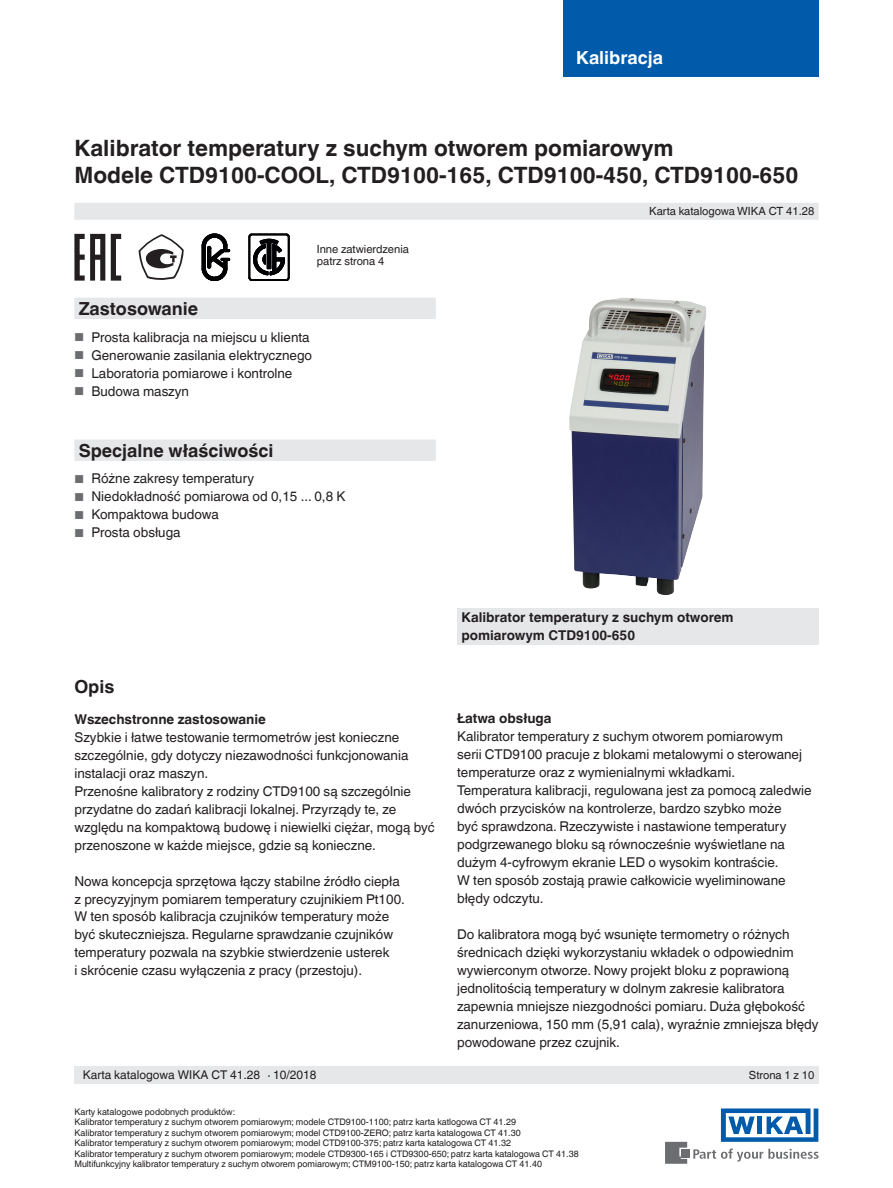
<style>
.page{position:relative;width:893px;height:1188px;background:#fff}
.page>*{position:absolute;margin:0;border:0;box-sizing:border-box;transform-origin:0 0}
.t1{font:700 22.5px/27px "Helvetica World";color:#231f20}
.t2{font:700 18px "Helvetica World";color:#231f20}
.t3{font:700 18px "Helvetica World";color:#fff}
.t4{font:13.5px/18px "Helvetica World";color:#231f20}
.t5{font:700 13.5px/18px "Helvetica World";color:#231f20}
.t6{font:12px "Helvetica World";color:#231f20}
.t7{font:11.25px/12.3px "Helvetica World";color:#231f20}
.t8{font:9px/10.5px "Helvetica World";color:#231f20}
.s1{font-size:11.55px;color:#6c6d70}
.s2{font-size:11.25px}
</style>
<div class="page">
<svg style="left:693px;top:1149px;width:126px;height:13px"></svg>
<div style="left:682px;top:1150px;width:8px;height:8px;background:#6c6d70"></div>
<svg style="left:665px;top:1142px;width:22px;height:22px"></svg>
<svg style="left:721px;top:1108px;width:97px;height:34px"></svg>
<div style="left:563px;top:0;width:256px;height:76px;background:#015aaa"></div>
<div style="left:74px;top:203px;width:745px;height:17px;background:#e6e7e9"></div>
<div style="left:74px;top:1066px;width:745px;height:18px;background:#e6e7e9"></div>
<svg style="left:111px;top:234px;width:10px;height:47px"></svg>
<svg style="left:74px;top:234px;width:31px;height:47px"></svg>
<svg style="left:139px;top:234px;width:45px;height:46px"></svg>
<svg style="left:202px;top:234px;width:28px;height:47px"></svg>
<svg style="left:249px;top:234px;width:40px;height:47px"></svg>
<div style="left:457px;top:608px;width:362px;height:36px;background:#e6e7e9"></div>
<img style="left:569px;top:298px;width:137px;height:298px">
<svg style="left:74px;top:298px;width:362px;height:163px"></svg>
<h2 class="t3" style="left:576px;top:47px;width:88px">Kalibracja</h2>
<h1 class="t1" style="left:74px;top:135px;width:726px">Kalibrator temperatury z suchym otworem pomiarowym<br>Modele CTD9100-COOL, CTD9100-165, CTD9100-450, CTD9100-650</h1>
<p class="t7" style="left:317px;top:243px;width:94px">Inne zatwierdzenia patrz strona 4</p>
<h2 class="t2" style="left:79px;top:298px;width:121px">Zastosowanie</h2>
<p class="t4" style="left:74px;top:328px;width:237px"><span class="s1">■</span> Prosta kalibracja na miejscu u klienta</p>
<p class="t4" style="left:74px;top:346px;width:239px"><span class="s1">■</span> Generowanie zasilania elektrycznego</p>
<p class="t4" style="left:74px;top:364px;width:220px"><span class="s1">■</span> Laboratoria pomiarowe i kontrolne</p>
<p class="t4" style="left:74px;top:382px;width:116px"><span class="s1">■</span> Budowa maszyn</p>
<h2 class="t2" style="left:79px;top:440px;width:196px">Specjalne właściwości</h2>
<p class="t4" style="left:74px;top:470px;width:181px"><span class="s1">■</span> Różne zakresy temperatury</p>
<p class="t4" style="left:74px;top:488px;width:273px"><span class="s1">■</span> Niedokładność pomiarowa od 0,15 ... 0,8 K</p>
<p class="t4" style="left:74px;top:506px;width:146px"><span class="s1">■</span> Kompaktowa budowa</p>
<p class="t4" style="left:74px;top:524px;width:108px"><span class="s1">■</span> Prosta obsługa</p>
<p class="t7" style="left:649px;top:205px;width:167px">Karta katalogowa WIKA CT 41.28</p>
<h2 class="t2" style="left:74px;top:676px;width:42px">Opis</h2>
<p class="t5" style="left:74px;top:710px;width:193px">Wszechstronne zastosowanie</p>
<p class="t4" style="left:74px;top:728px;width:362px">Szybkie i łatwe testowanie termometrów jest konieczne szczególnie, gdy dotyczy niezawodności funkcjonowania instalacji oraz maszyn.<br>Przenośne kalibratory z rodziny CTD9100 są szczególnie przydatne do zadań kalibracji lokalnej. Przyrządy te, ze względu na kompaktową budowę i niewielki ciężar, mogą być przenoszone w każde miejsce, gdzie są konieczne.</p>
<p class="t4" style="left:74px;top:872px;width:332px">Nowa koncepcja sprzętowa łączy stabilne źródło ciepła z precyzyjnym pomiarem temperatury czujnikiem Pt100.<br>W ten sposób kalibracja czujników temperatury może być skuteczniejsza. Regularne sprawdzanie czujników temperatury pozwala na szybkie stwierdzenie usterek<br>i skrócenie czasu wyłączenia z pracy (przestoju).</p>
<p class="t5" style="left:461px;top:608px;width:274px">Kalibrator temperatury z suchym otworem pomiarowym CTD9100-650</p>
<p class="t5" style="left:457px;top:709px;width:96px">Łatwa obsługa</p>
<p class="t4" style="left:457px;top:727px;width:356px">Kalibrator temperatury z suchym otworem pomiarowym<br>serii CTD9100 pracuje z blokami metalowymi o sterowanej temperaturze oraz z wymienialnymi wkładkami.<br>Temperatura kalibracji, regulowana jest za pomocą zaledwie dwóch przycisków na kontrolerze, bardzo szybko może<br>być sprawdzona. Rzeczywiste i nastawione temperatury podgrzewanego bloku są równocześnie wyświetlane na dużym 4-cyfrowym ekranie LED o wysokim kontraście.<br>W ten sposób zostają prawie całkowicie wyeliminowane błędy odczytu.</p>
<p class="t4" style="left:457px;top:925px;width:363px">Do kalibratora mogą być wsunięte termometry o różnych średnicach dzięki wykorzystaniu wkładek o odpowiednim wywierconym otworze. Nowy projekt bloku z poprawioną jednolitością temperatury w dolnym zakresie kalibratora zapewnia mniejsze niezgodności pomiaru. Duża głębokość zanurzeniowa, 150 mm (5,91 cala), wyraźnie zmniejsza błędy powodowane przez czujnik.</p>
<p class="t6" style="left:83px;top:1068px;width:235px">Karta katalogowa WIKA CT 41.28 <span class="s2">∙</span> 10/2018</p>
<p class="t7" style="left:749px;top:1068px;width:67px">Strona 1 z 10</p>
<p class="t8" style="left:74px;top:1107px;width:506px">Karty katalogowe podobnych produktów:<br>Kalibrator temperatury z suchym otworem pomiarowym; modele CTD9100-1100; patrz karta katlogowa CT 41.29<br>Kalibrator temperatury z suchym otworem pomiarowym; model CTD9100-ZERO; patrz karta katalogowa CT 41.30<br>Kalibrator temperatury z suchym otworem pomiarowym; model CTD9100-375; patrz karta katalogowa CT 41.32<br>Kalibrator temperatury z suchym otworem pomiarowym; modele CTD9300-165 i CTD9300-650; patrz karta katalogowa CT 41.38<br>Multifunkcyjny kalibrator temperatury z suchym otworem pomiarowym; CTM9100-150; patrz karta katalogowa CT 41.40</p>
</div>
